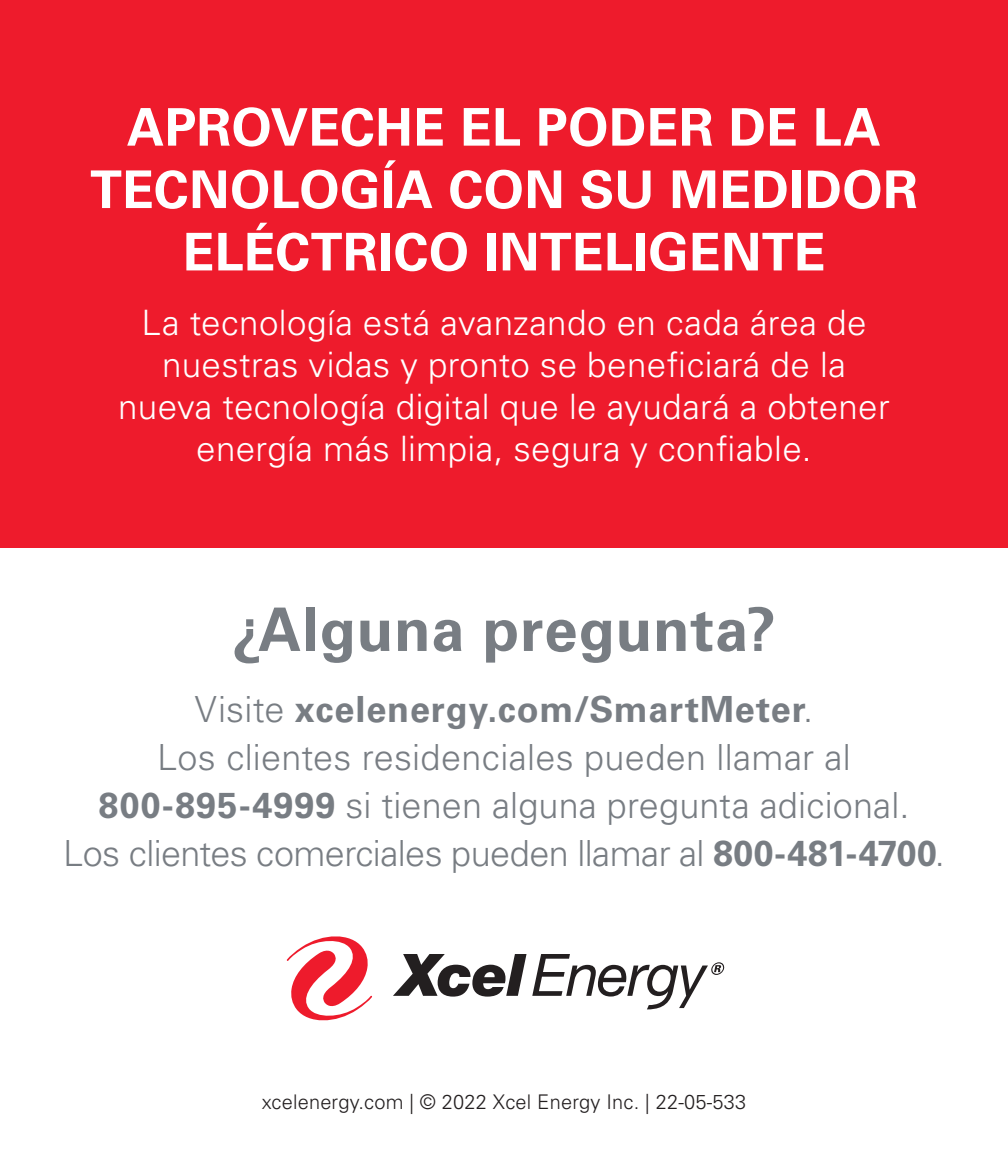
<style>
.page{position:relative;width:1008px;height:1152px;background:#fff}
.page>*{position:absolute;margin:0;border:0;box-sizing:border-box;transform-origin:0 0}
.CTA-Red{font:700 60px "Univers LT Std";letter-spacing:.01em;color:#787d83}
.Body{font:700 52px/62.4px "Univers LT Std";letter-spacing:.005em;color:#fff;text-align:center}
.CTA-Red-2{font:300 36px/48px "Univers LT Std";letter-spacing:.005em;color:#787d83;text-align:center}
.Body-2{font:300 35.2px/42px "Univers LT Std";letter-spacing:.01em;color:#fff;text-align:center}
.copyright{font:300 20.4px "Univers LT Std";letter-spacing:.01em;color:#231f20}
.s1{font-weight:700}
</style>
<div class="page">
<div style="left:0;top:0;width:1008px;height:547px;background:#ee1b2c"></div>
<svg style="left:287px;top:936px;width:85px;height:84px"></svg>
<svg style="left:393px;top:954px;width:331px;height:55px"></svg>
<p class="Body" style="left:90px;top:97px;width:829px">APROVECHE EL PODER DE LA<br>TECNOLOGÍA CON SU MEDIDOR<br>ELÉCTRICO INTELIGENTE</p>
<p class="Body-2" style="left:118px;top:302px;width:773px">La tecnología está avanzando en cada área de nuestras vidas y pronto se beneficiará de la nueva tecnología digital que le ayudará a obtener energía más limpia, segura y confiable.</p>
<p class="CTA-Red" style="left:232px;top:595px;width:545px">¿Alguna pregunta?</p>
<p class="CTA-Red-2" style="left:63px;top:685px;width:883px">Visite <span class="s1">xcelenergy.com/SmartMeter</span>.<br>Los clientes residenciales pueden llamar al <span class="s1">800-895-4999</span> si tienen alguna pregunta adicional.<br>Los clientes comerciales pueden llamar al <span class="s1">800-481-4700</span>.</p>
<p class="copyright" style="left:262px;top:1089px;width:486px">xcelenergy.com | © 2022 Xcel Energy Inc. | 22-05-533</p>
</div>
